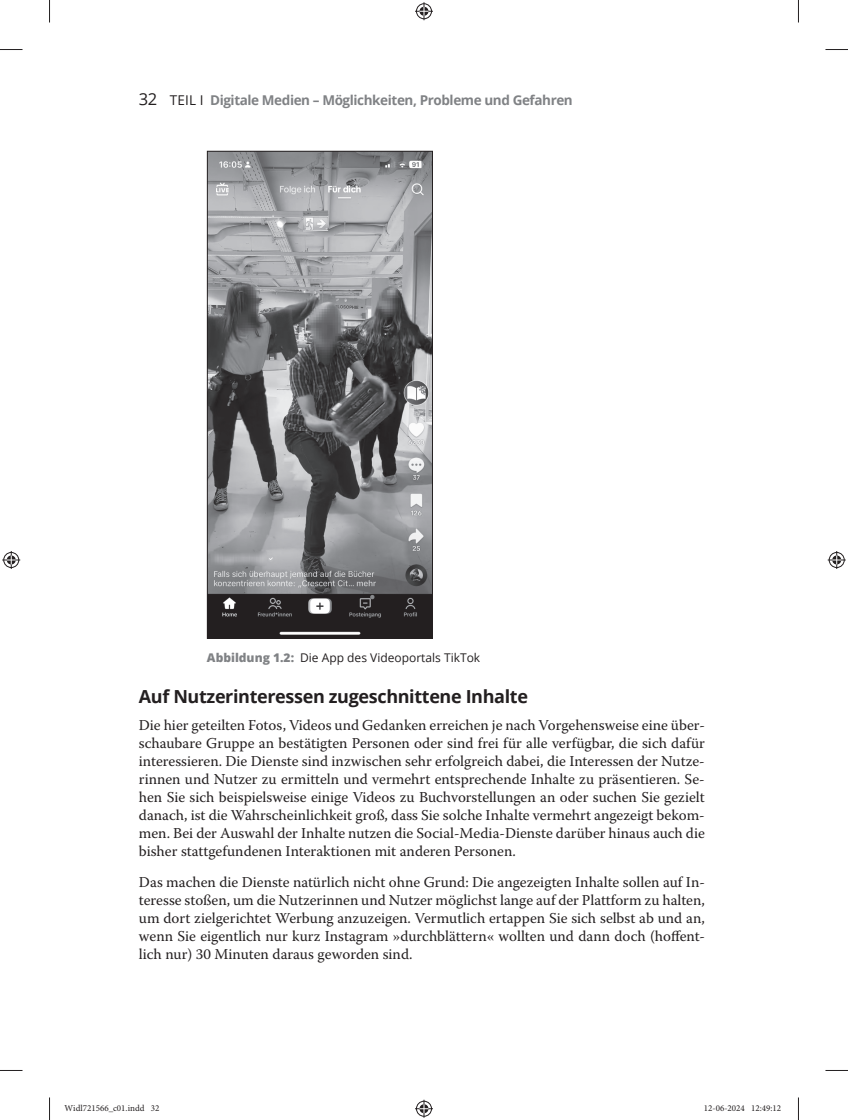
<style>
.page{position:relative;width:848px;height:1120px;background:#fff}
.page>*{position:absolute;margin:0;border:0;box-sizing:border-box;transform-origin:0 0}
.t1{font:700 18px "Open Sans";letter-spacing:-.02em;color:#231f20}
.t2{font:15px/18px "Warnock Pro";color:#231f20;text-align:justify}
.t3{font:700 13.5px "Open Sans";letter-spacing:-.03em;color:#808285}
.t4{font:12px "Open Sans";color:#231f20}
.t5{font:9px "Minion Pro";color:#231f20}
.s1{font-weight:400;font-size:16.5px;color:#231f20}
.s2{font-weight:400;color:#231f20}
.s3{font-weight:800;color:#808285}
</style>
<div class="page">
<img style="left:209px;top:153px;width:222px;height:484px">
<div style="left:207px;top:151px;width:226px;height:488px;border:1px solid #231f20"></div>
<svg style="left:0;top:49px;width:22px;height:1px"></svg>
<svg style="left:825px;top:49px;width:22px;height:1px"></svg>
<svg style="left:0;top:1070px;width:22px;height:1px"></svg>
<svg style="left:825px;top:1070px;width:22px;height:1px"></svg>
<svg style="left:49px;top:0;width:1px;height:23px"></svg>
<svg style="left:49px;top:1097px;width:1px;height:22px"></svg>
<svg style="left:798px;top:0;width:1px;height:23px"></svg>
<svg style="left:798px;top:1097px;width:1px;height:22px"></svg>
<svg style="left:415px;top:2px;width:18px;height:18px"></svg>
<svg style="left:415px;top:1099px;width:18px;height:18px"></svg>
<svg style="left:2px;top:551px;width:18px;height:18px"></svg>
<svg style="left:827px;top:551px;width:18px;height:18px"></svg>
<p class="t3" style="left:139px;top:90px;width:435px"><span class="s1">32</span> <span class="s2">TEIL I</span> Digitale Medien – Möglichkeiten, Probleme und Gefahren</p>
<p class="t4" style="left:207px;top:649px;width:275px"><span class="s3">Abbildung 1.2:</span> Die App des Videoportals TikTok</p>
<p class="t1" style="left:139px;top:683px;width:390px">Auf Nutzerinteressen zugeschnittene Inhalte</p>
<p class="t2" style="left:139px;top:715px;width:567px">Die hier geteilten Fotos, Videos und Gedanken erreichen je nach Vorgehensweise eine über&shy;schaubare Gruppe an bestätigten Personen oder sind frei für alle verfügbar, die sich dafür interessieren. Die Dienste sind inzwischen sehr erfolgreich dabei, die Interessen der Nutze&shy;rinnen und Nutzer zu ermitteln und vermehrt entsprechende Inhalte zu präsentieren. Se&shy;hen Sie sich beispielsweise einige Videos zu Buchvorstellungen an oder suchen Sie gezielt danach, ist die Wahrscheinlichkeit groß, dass Sie solche Inhalte vermehrt angezeigt bekom&shy;men. Bei der Auswahl der Inhalte nutzen die Social-Media-Dienste darüber hinaus auch die bisher stattgefundenen Interaktionen mit anderen Personen.</p>
<p class="t2" style="left:139px;top:872px;width:567px">Das machen die Dienste natürlich nicht ohne Grund: Die angezeigten Inhalte sollen auf In&shy;teresse stoßen, um die Nutzerinnen und Nutzer möglichst lange auf der Plattform zu halten, um dort zielgerichtet Werbung anzuzeigen. Vermutlich ertappen Sie sich selbst ab und an, wenn Sie eigentlich nur kurz Instagram »durchblättern« wollten und dann doch (hoffent&shy;lich nur) 30 Minuten daraus geworden sind.</p>
<p class="t5" style="left:64px;top:1102px;width:96px">Widl721566_c01.indd 32</p>
<p class="t5" style="left:703px;top:1102px;width:79px">12-06-2024 12:49:12</p>
</div>
